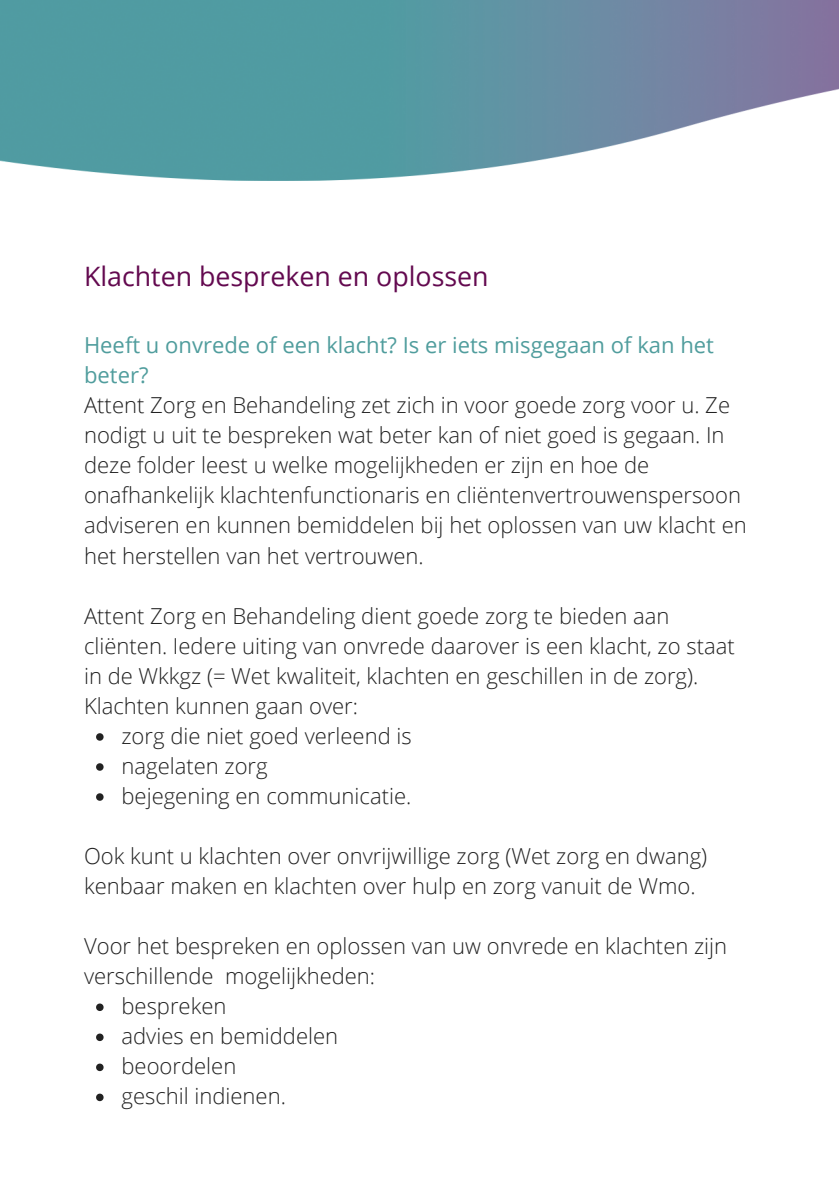
<style>
.page{position:relative;width:839px;height:1191px;background:#fff}
.page>*{position:absolute;margin:0;border:0;box-sizing:border-box;transform-origin:0 0}
.t1{font:26.8px "Open Sans";color:#63094f}
.t2{font:300 22px/30px "Open Sans";color:#222}
.t3{font:22px/30px "Open Sans";color:#509d9d}
</style>
<div class="page">
<svg style="left:96px;top:733px;width:8px;height:8px"></svg>
<svg style="left:96px;top:763px;width:8px;height:8px"></svg>
<svg style="left:96px;top:793px;width:8px;height:8px"></svg>
<svg style="left:96px;top:1004px;width:8px;height:7px"></svg>
<svg style="left:96px;top:1034px;width:8px;height:7px"></svg>
<svg style="left:96px;top:1064px;width:8px;height:7px"></svg>
<svg style="left:96px;top:1094px;width:8px;height:7px"></svg>
<img style="left:0;top:0;width:838px;height:180px">
<p class="t1" style="left:84px;top:257px;width:406px">Klachten bespreken en oplossen</p>
<p class="t3" style="left:84px;top:330px;width:631px">Heeft u onvrede of een klacht? Is er iets misgegaan of kan het beter?</p>
<p class="t2" style="left:84px;top:390px;width:664px">Attent Zorg en Behandeling zet zich in voor goede zorg voor u. Ze nodigt u uit te bespreken wat beter kan of niet goed is gegaan. In deze folder leest u welke mogelijkheden er zijn en hoe de onafhankelijk klachtenfunctionaris en cliëntenvertrouwenspersoon adviseren en kunnen bemiddelen bij het oplossen van uw klacht en het herstellen van het vertrouwen.</p>
<p class="t2" style="left:84px;top:600px;width:652px">Attent Zorg en Behandeling dient goede zorg te bieden aan cliënten. Iedere uiting van onvrede daarover is een klacht, zo staat in de Wkkgz (= Wet kwaliteit, klachten en geschillen in de zorg).</p>
<p class="t2" style="left:84px;top:690px;width:275px">Klachten kunnen gaan over:</p>
<p class="t2" style="left:121px;top:720px;width:292px">zorg die niet goed verleend is</p>
<p class="t2" style="left:121px;top:750px;width:148px">nagelaten zorg</p>
<p class="t2" style="left:121px;top:780px;width:291px">bejegening en communicatie.</p>
<p class="t2" style="left:84px;top:840px;width:624px">Ook kunt u klachten over onvrijwillige zorg (Wet zorg en dwang) kenbaar maken en klachten over hulp en zorg vanuit de Wmo.</p>
<p class="t2" style="left:84px;top:930px;width:644px">Voor het bespreken en oplossen van uw onvrede en klachten zijn verschillende mogelijkheden:</p>
<p class="t2" style="left:121px;top:991px;width:106px">bespreken</p>
<p class="t2" style="left:121px;top:1021px;width:218px">advies en bemiddelen</p>
<p class="t2" style="left:121px;top:1051px;width:116px">beoordelen</p>
<p class="t2" style="left:121px;top:1081px;width:166px">geschil indienen.</p>
</div>
